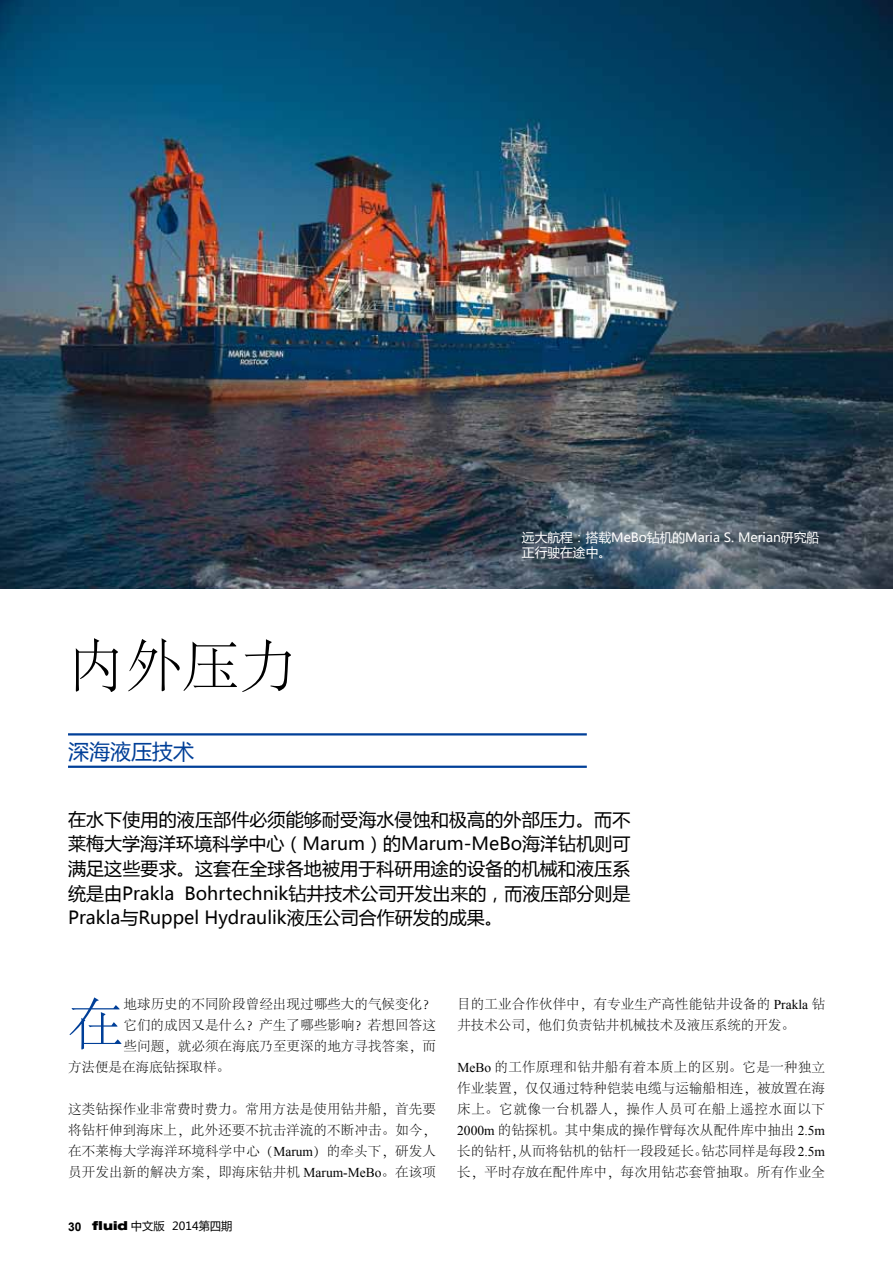
<style>
.page{position:relative;width:893px;height:1263px;background:#fff}
.page>*{position:absolute;margin:0;border:0;box-sizing:border-box;transform-origin:0 0}
.t1{font:300 57px "Adobe Song Std";color:#000}
.t2{font:300 55.5px "Adobe Song Std";color:#003f98}
.t3{font:21px "Microsoft Ya Hei";color:#003f98}
.t4{font:18px/24.6px "Microsoft Ya Hei";color:#000;text-align:justify}
.t5{font:300 13.5px/21px "Adobe Song Std";letter-spacing:.005em;color:#000;text-align:justify}
.t6{font:12.75px/15px "Microsoft Ya Hei";color:#fff}
.t7{font:11.25px "Microsoft Ya Hei";color:#000}
.s1{font-family:"Times New Roman";font-weight:400}
.s2{font-family:"Arial";font-weight:700;font-size:12px}
.s3{font-family:"Helvetica Neue LT Std";font-weight:900;font-stretch:expanded;font-size:12px}
</style>
<div class="page">
<img style="left:0;top:0;width:893px;height:589px">
<hr style="left:68px;top:766px;width:519px;height:2px;background:#003f98">
<hr style="left:68px;top:733px;width:519px;height:2px;background:#003f98">
<p class="t1" style="left:68px;top:636px;width:230px">内外压力</p>
<p class="t3" style="left:68px;top:737px;width:127px">深海液压技术</p>
<p class="t6" style="left:522px;top:530px;width:299px">远大航程：搭载MeBo钻机的Maria S. Merian研究船正行驶在途中。</p>
<p class="t4" style="left:68px;top:806px;width:564px">在水下使用的液压部件必须能够耐受海水侵蚀和极高的外部压力。而不莱梅大学海洋环境科学中心（Marum）的Marum-MeBo海洋钻机则可满足这些要求。这套在全球各地被用于科研用途的设备的机械和液压系统是由Prakla Bohrtechnik钻井技术公司开发出来的，而液压部分则是Prakla与Ruppel Hydraulik液压公司合作研发的成果。</p>
<p class="t2" style="left:68px;top:995px;width:57px">在</p>
<p class="t5" style="left:124px;top:994px;width:314px">地球历史的不同阶段曾经出现过哪些大的气候变化？</p>
<p class="t5" style="left:123px;top:1015px;width:314px">它们的成因又是什么？产生了哪些影响？若想回答这</p>
<p class="t5" style="left:124px;top:1036px;width:314px">些问题，就必须在海底乃至更深的地方寻找答案，而</p>
<p class="t5" style="left:68px;top:1057px;width:164px">方法便是在海底钻探取样。</p>
<p class="t5" style="left:68px;top:1099px;width:369px">这类钻探作业非常费时费力。常用方法是使用钻井船，首先要将钻杆伸到海床上，此外还要不抗击洋流的不断冲击。如今，在不莱梅大学海洋环境科学中心（<span class="s1">Marum</span>）的牵头下，研发人员开发出新的解决方案，即海床钻井机 <span class="s1">Marum-MeBo</span>。在该项</p>
<p class="t7" style="left:68px;top:1218px;width:166px"><span class="s2">30</span> <span class="s3">fluid</span> 中文版 2014第四期</p>
<p class="t5" style="left:457px;top:994px;width:369px">目的工业合作伙伴中，有专业生产高性能钻井设备的 <span class="s1">Prakla</span> 钻井技术公司，他们负责钻井机械技术及液压系统的开发。</p>
<p class="t5" style="left:457px;top:1057px;width:369px"><span class="s1">MeBo</span> 的工作原理和钻井船有着本质上的区别。它是一种独立作业装置，仅仅通过特种铠装电缆与运输船相连，被放置在海床上。它就像一台机器人，操作人员可在船上遥控水面以下<span class="s1">2000m</span> 的钻探机。其中集成的操作臂每次从配件库中抽出 <span class="s1">2.5m</span>长的钻杆，从而将钻机的钻杆一段段延长。钻芯同样是每段<span class="s1">2.5m</span>长，平时存放在配件库中，每次用钻芯套管抽取。所有作业全</p>
</div>
